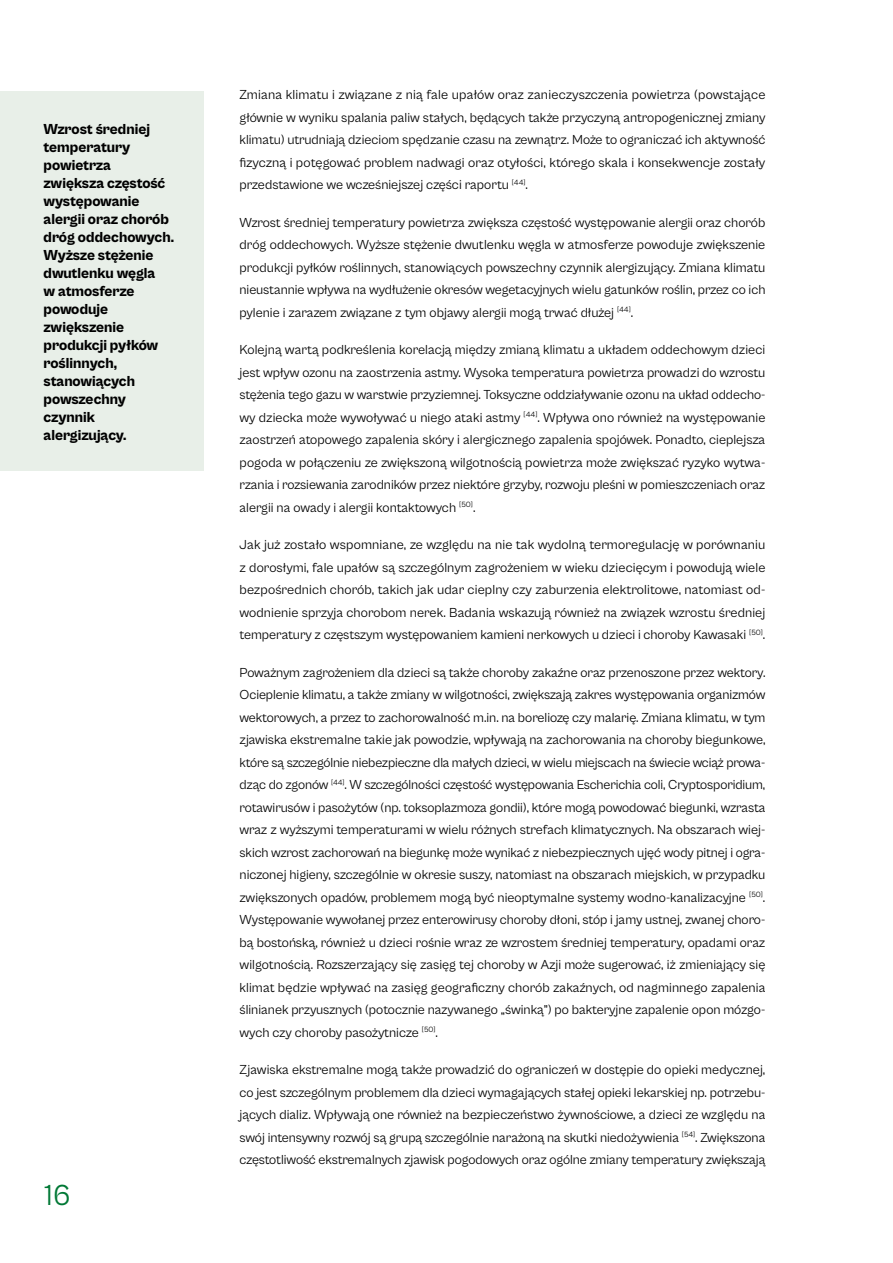
<style>
.page{position:relative;width:893px;height:1263px;background:#fff}
.page>*{position:absolute;margin:0;border:0;box-sizing:border-box;transform-origin:0 0}
.t1{font:30px "Cabinet Grotesk";color:#007835}
.t2{font:800 15px/18px "Cabinet Grotesk";color:#000}
.t3{font:13.5px/22.5px "Cabinet Grotesk";letter-spacing:-.005em;color:#000;text-align:justify}
</style>
<div class="page">
<div style="left:0;top:91px;width:203px;height:380px;background:#e8efe8"></div>
<p class="t2" style="left:44px;top:120px;width:132px">Wzrost średniej temperatury powietrza zwiększa częstość występowanie alergii oraz chorób dróg oddechowych.<br>Wyższe stężenie dwutlenku węgla<br>w atmosferze powoduje zwiększenie produkcji pyłków roślinnych, stanowiących powszechny czynnik alergizujący.</p>
<h1 class="t1" style="left:44px;top:1179px;width:28px">16</h1>
<p class="t3" style="left:240px;top:83px;width:527px">Zmiana klimatu i związane z nią fale upałów oraz zanieczyszczenia powietrza (powstające głównie w wyniku spalania paliw stałych, będących także przyczyną antropogenicznej zmiany klimatu) utrudniają dzieciom spędzanie czasu na zewnątrz. Może to ograniczać ich aktywność fizyczną i potęgować problem nadwagi oraz otyłości, którego skala i konsekwencje zostały przedstawione we wcześniejszej części raportu <sup>[44]</sup>.</p>
<p class="t3" style="left:240px;top:211px;width:527px">Wzrost średniej temperatury powietrza zwiększa częstość występowanie alergii oraz chorób dróg oddechowych. Wyższe stężenie dwutlenku węgla w atmosferze powoduje zwiększenie produkcji pyłków roślinnych, stanowiących powszechny czynnik alergizujący. Zmiana klimatu nieustannie wpływa na wydłużenie okresów wegetacyjnych wielu gatunków roślin, przez co ich pylenie i zarazem związane z tym objawy alergii mogą trwać dłużej <sup>[44]</sup>.</p>
<p class="t3" style="left:240px;top:338px;width:527px">Kolejną wartą podkreślenia korelacją między zmianą klimatu a układem oddechowym dzieci jest wpływ ozonu na zaostrzenia astmy. Wysoka temperatura powietrza prowadzi do wzrostu stężenia tego gazu w warstwie przyziemnej. Toksyczne oddziaływanie ozonu na układ oddecho&shy;wy dziecka może wywoływać u niego ataki astmy <sup>[44]</sup>. Wpływa ono również na występowanie zaostrzeń atopowego zapalenia skóry i alergicznego zapalenia spojówek. Ponadto, cieplejsza pogoda w połączeniu ze zwiększoną wilgotnością powietrza może zwiększać ryzyko wytwa&shy;rzania i rozsiewania zarodników przez niektóre grzyby, rozwoju pleśni w pomieszczeniach oraz alergii na owady i alergii kontaktowych <sup>[50]</sup>.</p>
<p class="t3" style="left:240px;top:533px;width:527px">Jak już zostało wspomniane, ze względu na nie tak wydolną termoregulację w porównaniu z dorosłymi, fale upałów są szczególnym zagrożeniem w wieku dziecięcym i powodują wiele bezpośrednich chorób, takich jak udar cieplny czy zaburzenia elektrolitowe, natomiast od&shy;wodnienie sprzyja chorobom nerek. Badania wskazują również na związek wzrostu średniej temperatury z częstszym występowaniem kamieni nerkowych u dzieci i choroby Kawasaki <sup>[50]</sup>.</p>
<p class="t3" style="left:240px;top:661px;width:527px">Poważnym zagrożeniem dla dzieci są także choroby zakaźne oraz przenoszone przez wektory.<br>Ocieplenie klimatu, a także zmiany w wilgotności, zwiększają zakres występowania organizmów wektorowych, a przez to zachorowalność m.in. na boreliozę czy malarię. Zmiana klimatu, w tym zjawiska ekstremalne takie jak powodzie, wpływają na zachorowania na choroby biegunkowe, które są szczególnie niebezpieczne dla małych dzieci, w wielu miejscach na świecie wciąż prowa&shy;dząc do zgonów <sup>[44]</sup>. W szczególności częstość występowania Escherichia coli, Cryptosporidium, rotawirusów i pasożytów (np. toksoplazmoza gondii), które mogą powodować biegunki, wzrasta wraz z wyższymi temperaturami w wielu różnych strefach klimatycznych. Na obszarach wiej&shy;skich wzrost zachorowań na biegunkę może wynikać z niebezpiecznych ujęć wody pitnej i ogra&shy;niczonej higieny, szczególnie w okresie suszy, natomiast na obszarach miejskich, w przypadku zwiększonych opadów, problemem mogą być nieoptymalne systemy wodno-kanalizacyjne <sup>[50]</sup>.<br>Występowanie wywołanej przez enterowirusy choroby dłoni, stóp i jamy ustnej, zwanej choro&shy;bą bostońską, również u dzieci rośnie wraz ze wzrostem średniej temperatury, opadami oraz wilgotnością. Rozszerzający się zasięg tej choroby w Azji może sugerować, iż zmieniający się klimat będzie wpływać na zasięg geograficzny chorób zakaźnych, od nagminnego zapalenia ślinianek przyusznych (potocznie nazywanego „świnką”) po bakteryjne zapalenie opon mózgo&shy;wych czy choroby pasożytnicze <sup>[50]</sup>.</p>
<p class="t3" style="left:240px;top:1058px;width:527px">Zjawiska ekstremalne mogą także prowadzić do ograniczeń w dostępie do opieki medycznej, co jest szczególnym problemem dla dzieci wymagających stałej opieki lekarskiej np. potrzebu&shy;jących dializ. Wpływają one również na bezpieczeństwo żywnościowe, a dzieci ze względu na swój intensywny rozwój są grupą szczególnie narażoną na skutki niedożywienia <sup>[54]</sup>. Zwiększona częstotliwość ekstremalnych zjawisk pogodowych oraz ogólne zmiany temperatury zwiększają</p>
</div>
